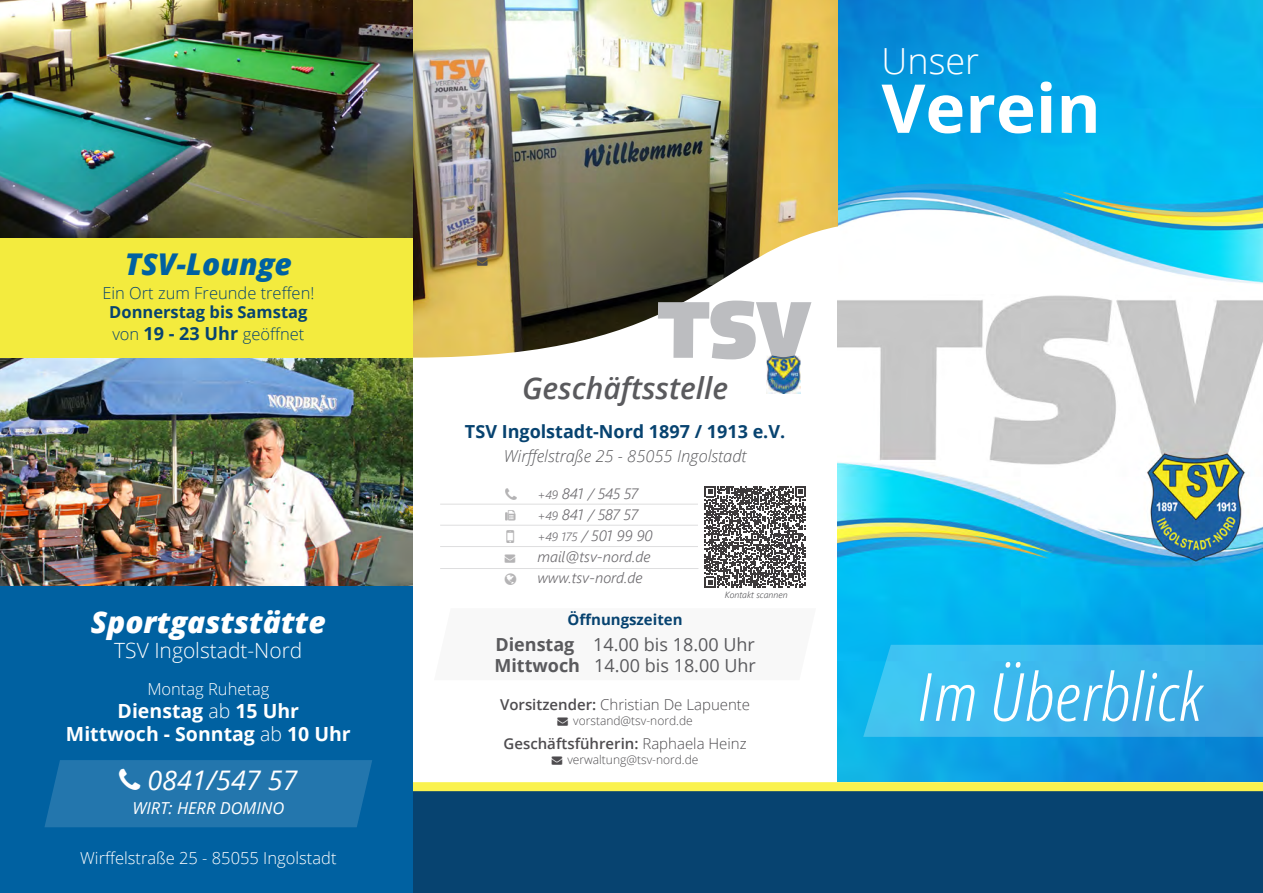
<style>
.page{position:relative;width:1263px;height:893px;background:#fff}
.page>*{position:absolute;margin:0;border:0;box-sizing:border-box;transform-origin:0 0}
.t1{font:700 67.5px "Open Sans";color:#fff}
.t2{font:italic 300 condensed 66.6px "Open Sans";color:#fff;scale:1.15 1}
.t3{font:300 36px "Open Sans";color:#fff}
.t4{font:italic 800 30px "Open Sans";color:#fff}
.t5{font:italic 600 30px "Open Sans";color:#5a5a5d}
.t6{font:italic 800 30px "Open Sans";color:#0061a1}
.t7{font:italic 27px "Open Sans";color:#fff}
.t8{font:300 21px "Open Sans";color:#fff}
.t9{font:700 19.5px/23.4px "Open Sans";color:#fff;text-align:center}
.t10{font:18px/21px "Open Sans";color:#5a5a5d}
.t11{font:700 18px "Open Sans";color:#074370}
.t12{font:300 16.5px/19.8px "Open Sans";color:#074370;text-align:center}
.t13{font:300 16.5px "Open Sans";color:#fff}
.t14{font:italic 300 16.5px "Open Sans";color:#5a5a5d}
.t15{font:italic 16.5px "Open Sans";color:#fff}
.t16{font:italic 300 15px "Segoe UI";color:#6c6a6e}
.t17{font:300 15px "Open Sans";color:#4e4c4f}
.t18{font:600 15px "Open Sans";color:#4e4c4f}
.t19{font:700 15px "Open Sans";color:#074370}
.t20{font:300 12px "Open Sans";color:#4e4c4f}
.t21{font:italic 300 9px "Segoe UI";color:#5a5a5d}
.s1{font-weight:700}
.s2{font-weight:700;font-size:18px}
.s3{font-weight:300}
.s4{font-size:12px}
.s5{font-weight:600}
</style>
<div class="page">
<img style="left:838px;top:0;width:425px;height:284px">
<img style="left:412px;top:0;width:426px;height:226px">
<svg style="left:412px;top:226px;width:427px;height:281px"></svg>
<div style="left:412px;top:786px;width:851px;height:107px;background:#074370"></div>
<div style="left:412px;top:782px;width:851px;height:9px;background:#faf24f"></div>
<img style="left:0;top:358px;width:412px;height:229px">
<img style="left:0;top:0;width:412px;height:238px">
<div style="left:0;top:238px;width:412px;height:120px;background:#f3eb3e"></div>
<div style="left:0;top:587px;width:412px;height:306px;background:#0061a1"></div>
<svg style="left:658px;top:300px;width:153px;height:59px"></svg>
<img style="left:767px;top:356px;width:33px;height:37px">
<img style="left:771px;top:356px;width:24px;height:2px">
<hr style="left:440px;top:504px;width:306px;height:1px;background:#6c6a6e">
<hr style="left:440px;top:525px;width:306px;height:1px;background:#6c6a6e">
<hr style="left:440px;top:546px;width:306px;height:1px;background:#6c6a6e">
<div style="left:698px;top:481px;width:114px;height:114px;background:#fff"></div>
<svg style="left:705px;top:486px;width:101px;height:101px"></svg>
<hr style="left:440px;top:568px;width:258px;height:1px;background:#6c6a6e">
<img style="left:838px;top:294px;width:425px;height:487px">
<svg style="left:863px;top:645px;width:400px;height:92px"></svg>
<div style="left:44px;top:760px;width:328px;height:67px;background:#2376ad"></div>
<svg style="left:505px;top:488px;width:12px;height:12px"></svg>
<svg style="left:477px;top:257px;width:11px;height:8px"></svg>
<p class="t6" style="left:125px;top:241px;width:168px">TSV-Lounge</p>
<p class="t12" style="left:102px;top:282px;width:213px">Ein Ort zum Freunde treffen!<br><span class="s1">Donnerstag bis Samstag</span></p>
<p class="t12" style="left:112px;top:324px;width:194px">von <span class="s2">19 - 23 Uhr</span> geöffnet</p>
<p class="t4" style="left:91px;top:599px;width:237px">Sportgaststätte</p>
<p class="t8" style="left:114px;top:636px;width:190px">TSV Ingolstadt-Nord</p>
<p class="t13" style="left:147px;top:677px;width:124px">Montag Ruhetag</p>
<p class="t9" style="left:66px;top:699px;width:286px">Dienstag <span class="s3">ab</span> 15 Uhr<br>Mittwoch - Sonntag <span class="s3">ab</span> 10 Uhr</p>
<p class="t7" style="left:147px;top:762px;width:152px">0841/547 57</p>
<p class="t15" style="left:132px;top:797px;width:153px">WIRT: HERR DOMINO</p>
<p class="t13" style="left:80px;top:846px;width:258px">Wirffelstraße 25 - 85055 Ingolstadt</p>
<p class="t3" style="left:881px;top:37px;width:99px">Unser</p>
<p class="t1" style="left:881px;top:61px;width:221px">Verein</p>
<p class="t5" style="left:522px;top:367px;width:208px">Geschäftsstelle</p>
<p class="t11" style="left:465px;top:419px;width:322px">TSV Ingolstadt-Nord 1897 / 1913 e.V.</p>
<p class="t14" style="left:504px;top:445px;width:244px">Wirffelstraße 25 - 85055 Ingolstadt</p>
<p class="t16" style="left:537px;top:482px;width:102px"><span class="s4">+49</span> 841 / 545 57</p>
<p class="t16" style="left:537px;top:503px;width:102px"><span class="s4">+49</span> 841 / 587 57</p>
<p class="t16" style="left:537px;top:524px;width:117px"><span class="s4">+49 175</span> / 501 99 90</p>
<p class="t16" style="left:537px;top:545px;width:114px">mail@tsv-nord.de</p>
<p class="t16" style="left:537px;top:566px;width:107px">www.tsv-nord.de</p>
<p class="t21" style="left:725px;top:588px;width:64px">Kontakt scannen</p>
<p class="t19" style="left:568px;top:609px;width:117px">Öffnungszeiten</p>
<p class="t10" style="left:494px;top:633px;width:263px"><span class="s1">Dienstag</span> 14.00 bis 18.00 Uhr<br><span class="s1">Mittwoch</span> 14.00 bis 18.00 Uhr</p>
<p class="t17" style="left:500px;top:695px;width:252px"><span class="s5">Vorsitzender:</span> Christian De Lapuente</p>
<p class="t20" style="left:557px;top:713px;width:137px">→ vorstand@tsv-nord.de</p>
<p class="t18" style="left:503px;top:734px;width:245px">Geschäftsführerin: <span class="s3">Raphaela Heinz</span></p>
<p class="t20" style="left:552px;top:752px;width:148px">→ verwaltung@tsv-nord.de</p>
<p class="t2" style="left:917px;top:651px;width:248px">Im Überblick</p>
</div>
